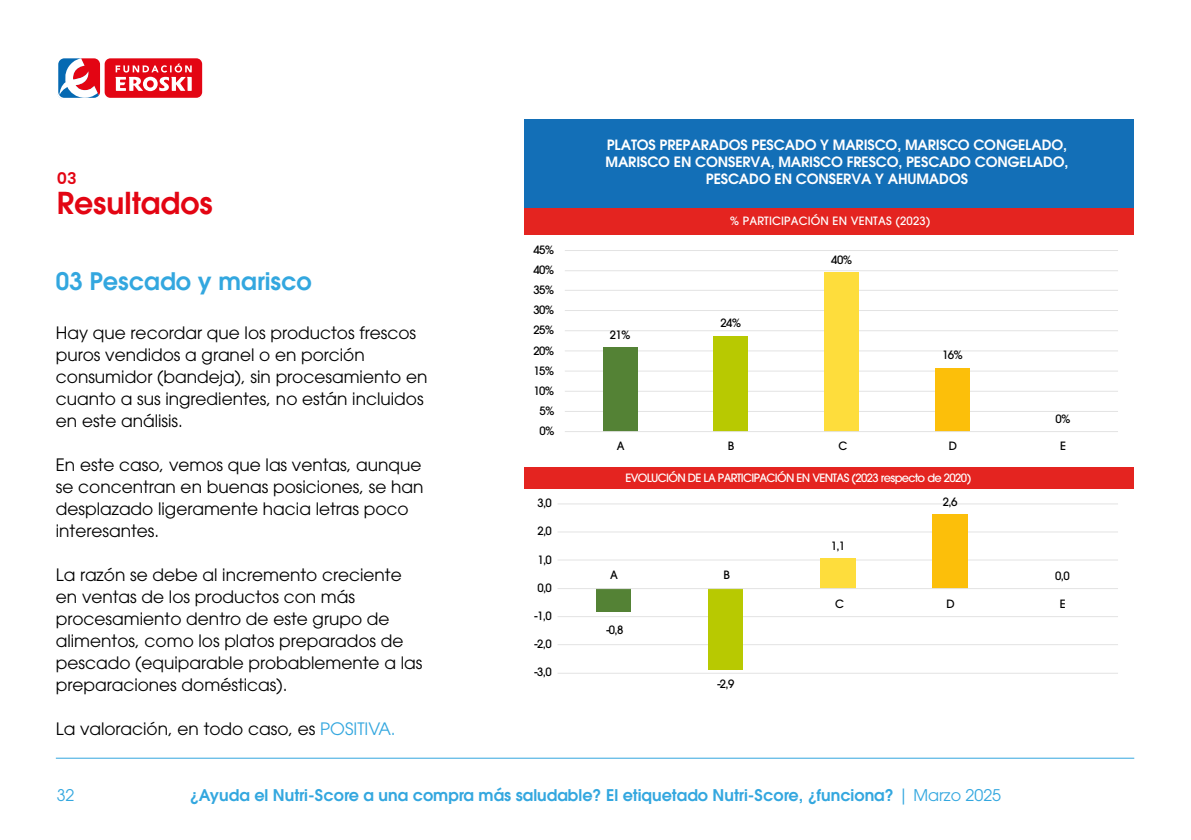
<style>
.page{position:relative;width:1191px;height:840px;background:#fff}
.page>*{position:absolute;margin:0;border:0;box-sizing:border-box;transform-origin:0 0}
.t1{font:600 30px "ITC Avant Garde Pro";color:#e30513}
.t2{font:600 24px "ITC Avant Garde Pro";color:#33a7df}
.t3{font:17px/22px "ITC Avant Garde Pro";color:#000}
.t4{font:600 16px "ITC Avant Garde Pro";color:#33a7df}
.t5{font:600 16px "Poppins";color:#e30513}
.t6{font:16px "ITC Avant Garde Pro";color:#33a7df}
.t7{font:600 14px/16.8px "ITC Avant Garde Pro";letter-spacing:-.01em;color:#fff;text-align:center}
.t8{font:500 11.4px "ITC Avant Garde Pro";letter-spacing:-.055em;color:#000}
.t9{font:500 11.4px "ITC Avant Garde Pro";letter-spacing:-.055em;color:#fff}
.t10{font:500 11.4px "ITC Avant Garde Pro";letter-spacing:.015em;color:#fff}
.s1{color:#33a7df}
.s2{font-weight:400}
</style>
<div class="page">
<svg style="left:57px;top:58px;width:146px;height:41px"></svg>
<div style="left:524px;top:119px;width:610px;height:89px;background:#136fb7"></div>
<div style="left:524px;top:208px;width:610px;height:26px;background:#e42420"></div>
<div style="left:524px;top:467px;width:610px;height:21px;background:#e42420"></div>
<hr style="left:557px;top:700px;width:561px;height:1px;background:#e3e3e3">
<hr style="left:557px;top:672px;width:561px;height:1px;background:#e3e3e3">
<hr style="left:557px;top:643px;width:561px;height:1px;background:#e3e3e3">
<hr style="left:557px;top:615px;width:561px;height:1px;background:#e3e3e3">
<hr style="left:557px;top:559px;width:561px;height:1px;background:#e3e3e3">
<hr style="left:557px;top:531px;width:561px;height:1px;background:#e3e3e3">
<hr style="left:557px;top:503px;width:561px;height:1px;background:#e3e3e3">
<div style="left:596px;top:588px;width:35px;height:23px;background:#548235"></div>
<div style="left:708px;top:588px;width:35px;height:81px;background:#b8c901"></div>
<div style="left:820px;top:557px;width:35px;height:31px;background:#fedd3c"></div>
<div style="left:932px;top:513px;width:35px;height:75px;background:#fcbf0a"></div>
<hr style="left:557px;top:587px;width:561px;height:1px;background:#e3e3e3">
<hr style="left:565px;top:411px;width:553px;height:1px;background:#e3e3e3">
<hr style="left:565px;top:390px;width:553px;height:1px;background:#e3e3e3">
<hr style="left:565px;top:370px;width:553px;height:1px;background:#e3e3e3">
<hr style="left:565px;top:350px;width:553px;height:1px;background:#e3e3e3">
<hr style="left:565px;top:330px;width:553px;height:1px;background:#e3e3e3">
<hr style="left:565px;top:310px;width:553px;height:1px;background:#e3e3e3">
<hr style="left:565px;top:290px;width:553px;height:1px;background:#e3e3e3">
<hr style="left:565px;top:270px;width:553px;height:1px;background:#e3e3e3">
<hr style="left:565px;top:250px;width:553px;height:1px;background:#e3e3e3">
<div style="left:603px;top:347px;width:34px;height:84px;background:#548235"></div>
<div style="left:713px;top:335px;width:35px;height:96px;background:#b8c901"></div>
<div style="left:823px;top:272px;width:35px;height:159px;background:#fedd3c"></div>
<div style="left:934px;top:367px;width:35px;height:64px;background:#fcbf0a"></div>
<hr style="left:565px;top:431px;width:553px;height:1px;background:#e3e3e3">
<hr style="left:56px;top:757px;width:1078px;height:1px;background:#33a7df">
<p class="t5" style="left:57px;top:169px;width:21px">03</p>
<h1 class="t1" style="left:57px;top:183px;width:158px">Resultados</h1>
<h2 class="t2" style="left:56px;top:265px;width:257px">03 Pescado y marisco</h2>
<p class="t3" style="left:56px;top:321px;width:373px">Hay que recordar que los productos frescos puros vendidos a granel o en porción consumidor (bandeja), sin procesamiento en cuanto a sus ingredientes, no están incluidos en este análisis.</p>
<p class="t3" style="left:56px;top:453px;width:369px">En este caso, vemos que las ventas, aunque se concentran en buenas posiciones, se han desplazado ligeramente hacia letras poco interesantes.</p>
<p class="t3" style="left:56px;top:563px;width:368px">La razón se debe al incremento creciente en ventas de los productos con más procesamiento dentro de este grupo de alimentos, como los platos preparados de pescado (equiparable probablemente a las preparaciones domésticas).</p>
<p class="t3" style="left:56px;top:717px;width:341px">La valoración, en todo caso, es <span class="s1">POSITIVA.</span></p>
<p class="t8" style="left:533px;top:242px;width:22px">45%</p>
<p class="t8" style="left:533px;top:262px;width:22px">40%</p>
<p class="t8" style="left:533px;top:282px;width:22px">35%</p>
<p class="t8" style="left:533px;top:302px;width:22px">30%</p>
<p class="t8" style="left:533px;top:323px;width:22px">25%</p>
<p class="t8" style="left:533px;top:343px;width:22px">20%</p>
<p class="t8" style="left:533px;top:363px;width:22px">15%</p>
<p class="t8" style="left:533px;top:383px;width:22px">10%</p>
<p class="t8" style="left:539px;top:403px;width:17px">5%</p>
<p class="t8" style="left:539px;top:423px;width:17px">0%</p>
<p class="t8" style="left:537px;top:495px;width:16px">3,0</p>
<p class="t8" style="left:537px;top:523px;width:16px">2,0</p>
<p class="t8" style="left:537px;top:551px;width:16px">1,0</p>
<p class="t8" style="left:537px;top:580px;width:16px">0,0</p>
<p class="t8" style="left:534px;top:608px;width:19px">-1,0</p>
<p class="t8" style="left:534px;top:636px;width:19px">-2,0</p>
<p class="t8" style="left:534px;top:664px;width:19px">-3,0</p>
<p class="t7" style="left:605px;top:136px;width:464px">PLATOS PREPARADOS PESCADO Y MARISCO, MARISCO CONGELADO,<br>MARISCO EN CONSERVA, MARISCO FRESCO, PESCADO CONGELADO,<br>PESCADO EN CONSERVA Y AHUMADOS</p>
<p class="t10" style="left:730px;top:214px;width:202px">% PARTICIPACIÓN EN VENTAS (2023)</p>
<p class="t8" style="left:610px;top:327px;width:22px">21%</p>
<p class="t8" style="left:720px;top:315px;width:22px">24%</p>
<p class="t8" style="left:831px;top:252px;width:22px">40%</p>
<p class="t8" style="left:942px;top:347px;width:22px">16%</p>
<p class="t8" style="left:1055px;top:411px;width:17px">0%</p>
<p class="t8" style="left:617px;top:438px;width:9px">A</p>
<p class="t8" style="left:727px;top:438px;width:8px">B</p>
<p class="t8" style="left:838px;top:438px;width:10px">C</p>
<p class="t8" style="left:948px;top:438px;width:10px">D</p>
<p class="t8" style="left:1060px;top:438px;width:7px">E</p>
<p class="t9" style="left:625px;top:470px;width:347px">EVOLUCIÓN DE LA PARTICIPACIÓN EN VENTAS (2023 respecto de 2020)</p>
<p class="t8" style="left:610px;top:567px;width:9px">A</p>
<p class="t8" style="left:723px;top:567px;width:8px">B</p>
<p class="t8" style="left:606px;top:622px;width:19px">-0,8</p>
<p class="t8" style="left:717px;top:676px;width:19px">-2,9</p>
<p class="t8" style="left:830px;top:538px;width:16px">1,1</p>
<p class="t8" style="left:943px;top:494px;width:16px">2,6</p>
<p class="t8" style="left:1055px;top:568px;width:16px">0,0</p>
<p class="t8" style="left:835px;top:595px;width:10px">C</p>
<p class="t8" style="left:946px;top:595px;width:10px">D</p>
<p class="t8" style="left:1059px;top:595px;width:7px">E</p>
<p class="t6" style="left:57px;top:784px;width:19px">32</p>
<p class="t4" style="left:190px;top:784px;width:812px">¿Ayuda el Nutri-Score a una compra más saludable? El etiquetado Nutri-Score, ¿funciona? <span class="s2">| Marzo 2025</span></p>
</div>
